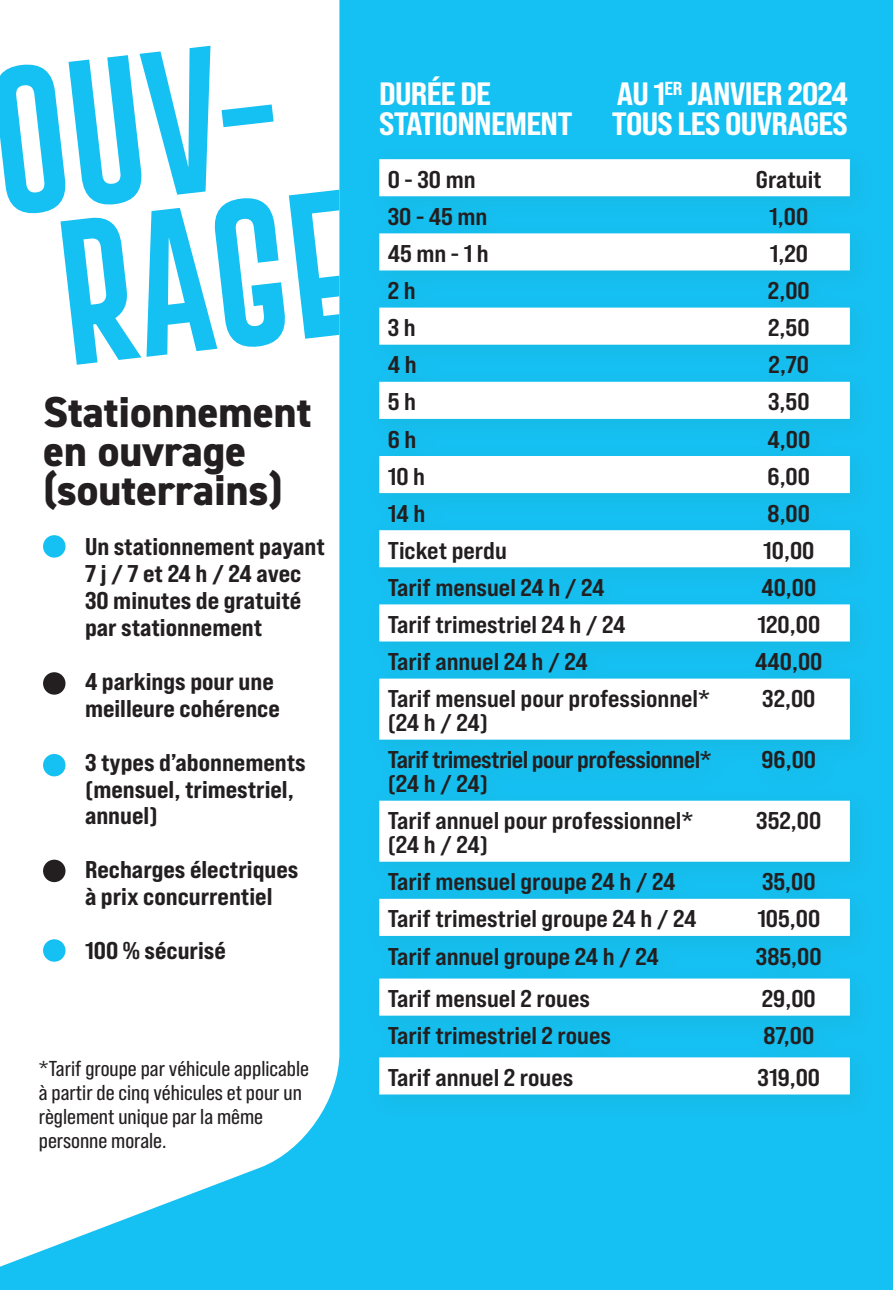
<style>
.page{position:relative;width:893px;height:1290px;background:#15c0f2}
.page>*{position:absolute;margin:0;border:0;box-sizing:border-box;transform-origin:0 0}
.t1{font:150.5px/157.2px "Gobold Extra 2";color:#15c0f2;text-align:center}
.t2{font:800 43.4px/38.9px "DIN2014";color:#231f20}
.t3{font:32.38px/29.9px "Bebas Neue Pro Sm E Eb";letter-spacing:-.02em;color:#fff;scale:1.11 1}
.t4{font:24.15px/24px "Bebas Neue Pro Sm E Bd";color:#231f20;scale:1.11 1}
.t5{font:24.15px/26.9px "Bebas Neue Pro Sm E Eb";color:#231f20;scale:1.11 1}
.t6{font:24.15px/24px "Bebas Neue Pro Sm E Bd";letter-spacing:-.02em;color:#231f20;scale:1.11 1}
.t7{font:21.53px/24px "Bebas Neue Pro";color:#231f20;scale:1.11 1}
</style>
<div class="page">
<div style="left:0;top:0;width:339px;height:1267px;background:#fff"></div>
<svg style="left:379px;top:159px;width:471px;height:935px;fill:#fff"></svg>
<div style="left:43px;top:535px;width:22px;height:23px;background:#15c0f2;border-radius:50%"></div>
<div style="left:43px;top:672px;width:22px;height:23px;background:#231f20;border-radius:50%"></div>
<div style="left:43px;top:754px;width:22px;height:22px;background:#15c0f2;border-radius:50%"></div>
<div style="left:43px;top:939px;width:22px;height:23px;background:#15c0f2;border-radius:50%"></div>
<div style="left:43px;top:860px;width:22px;height:22px;background:#231f20;border-radius:50%"></div>
<h1 class="t1" style="left:-15px;top:65px;width:351px;rotate:-6deg">OUV-<br>RAGE</h1>
<h2 class="t2" style="left:43px;top:393px;width:270px">Stationnement en ouvrage (souterrains)</h2>
<p class="t5" style="left:85px;top:533px;width:218px">Un stationnement payant<br>7 j / 7 et 24 h / 24 avec<br>30 minutes de gratuité par stationnement</p>
<p class="t5" style="left:85px;top:667px;width:177px">4 parkings pour une meilleure cohérence</p>
<p class="t5" style="left:85px;top:748px;width:200px">3 types d’abonnements (mensuel, trimestriel, annuel)</p>
<p class="t5" style="left:85px;top:856px;width:194px">Recharges électriques à prix concurrentiel</p>
<p class="t5" style="left:85px;top:937px;width:128px">100 % sécurisé</p>
<p class="t7" style="left:39px;top:1056px;width:245px">*Tarif groupe par véhicule applicable à partir de cinq véhicules et pour un règlement unique par la même personne morale.</p>
<h3 class="t3" style="left:379px;top:78px;width:176px">DURÉE DE<br>STATIONNEMENT</h3>
<h3 class="t3" style="left:612px;top:78px;width:214px">AU 1<sup>ER</sup> JANVIER 2024<br>TOUS LES OUVRAGES</h3>
<p class="t4" style="left:388px;top:167px;width:81px">0 - 30 mn</p>
<p class="t4" style="left:756px;top:167px;width:61px">Gratuit</p>
<p class="t4" style="left:388px;top:204px;width:91px">30 - 45 mn</p>
<p class="t4" style="left:769px;top:204px;width:37px">1,00</p>
<p class="t4" style="left:388px;top:241px;width:92px">45 mn - 1 h</p>
<p class="t4" style="left:770px;top:241px;width:36px">1,20</p>
<p class="t4" style="left:388px;top:278px;width:27px">2 h</p>
<p class="t4" style="left:768px;top:278px;width:39px">2,00</p>
<p class="t4" style="left:388px;top:315px;width:27px">3 h</p>
<p class="t4" style="left:768px;top:315px;width:39px">2,50</p>
<p class="t4" style="left:388px;top:352px;width:27px">4 h</p>
<p class="t4" style="left:769px;top:352px;width:38px">2,70</p>
<p class="t4" style="left:388px;top:390px;width:27px">5 h</p>
<p class="t4" style="left:768px;top:390px;width:39px">3,50</p>
<p class="t4" style="left:388px;top:427px;width:27px">6 h</p>
<p class="t4" style="left:767px;top:427px;width:40px">4,00</p>
<p class="t4" style="left:388px;top:464px;width:35px">10 h</p>
<p class="t4" style="left:768px;top:464px;width:40px">6,00</p>
<p class="t4" style="left:388px;top:501px;width:35px">14 h</p>
<p class="t4" style="left:768px;top:501px;width:40px">8,00</p>
<p class="t4" style="left:388px;top:538px;width:109px">Ticket perdu</p>
<p class="t4" style="left:763px;top:538px;width:48px">10,00</p>
<p class="t4" style="left:388px;top:575px;width:197px">Tarif mensuel 24 h / 24</p>
<p class="t4" style="left:761px;top:575px;width:51px">40,00</p>
<p class="t4" style="left:388px;top:612px;width:216px">Tarif trimestriel 24 h / 24</p>
<p class="t4" style="left:757px;top:612px;width:58px">120,00</p>
<p class="t4" style="left:388px;top:649px;width:182px">Tarif annuel 24 h / 24</p>
<p class="t4" style="left:755px;top:649px;width:62px">440,00</p>
<p class="t4" style="left:388px;top:686px;width:292px">Tarif mensuel pour professionnel* (24 h / 24)</p>
<p class="t4" style="left:762px;top:686px;width:50px">32,00</p>
<p class="t6" style="left:388px;top:747px;width:293px">Tarif trimestriel pour professionnel* (24 h / 24)</p>
<p class="t4" style="left:762px;top:747px;width:51px">96,00</p>
<p class="t4" style="left:388px;top:808px;width:277px">Tarif annuel pour professionnel* (24 h / 24)</p>
<p class="t4" style="left:756px;top:808px;width:60px">352,00</p>
<p class="t4" style="left:388px;top:869px;width:261px">Tarif mensuel groupe 24 h / 24</p>
<p class="t4" style="left:762px;top:869px;width:50px">35,00</p>
<p class="t4" style="left:388px;top:906px;width:280px">Tarif trimestriel groupe 24 h / 24</p>
<p class="t4" style="left:757px;top:906px;width:58px">105,00</p>
<p class="t4" style="left:388px;top:944px;width:246px">Tarif annuel groupe 24 h / 24</p>
<p class="t4" style="left:756px;top:944px;width:61px">385,00</p>
<p class="t4" style="left:388px;top:986px;width:184px">Tarif mensuel 2 roues</p>
<p class="t4" style="left:762px;top:986px;width:50px">29,00</p>
<p class="t4" style="left:388px;top:1023px;width:203px">Tarif trimestriel 2 roues</p>
<p class="t4" style="left:763px;top:1023px;width:47px">87,00</p>
<p class="t4" style="left:388px;top:1065px;width:169px">Tarif annuel 2 roues</p>
<p class="t4" style="left:757px;top:1065px;width:58px">319,00</p>
</div>
